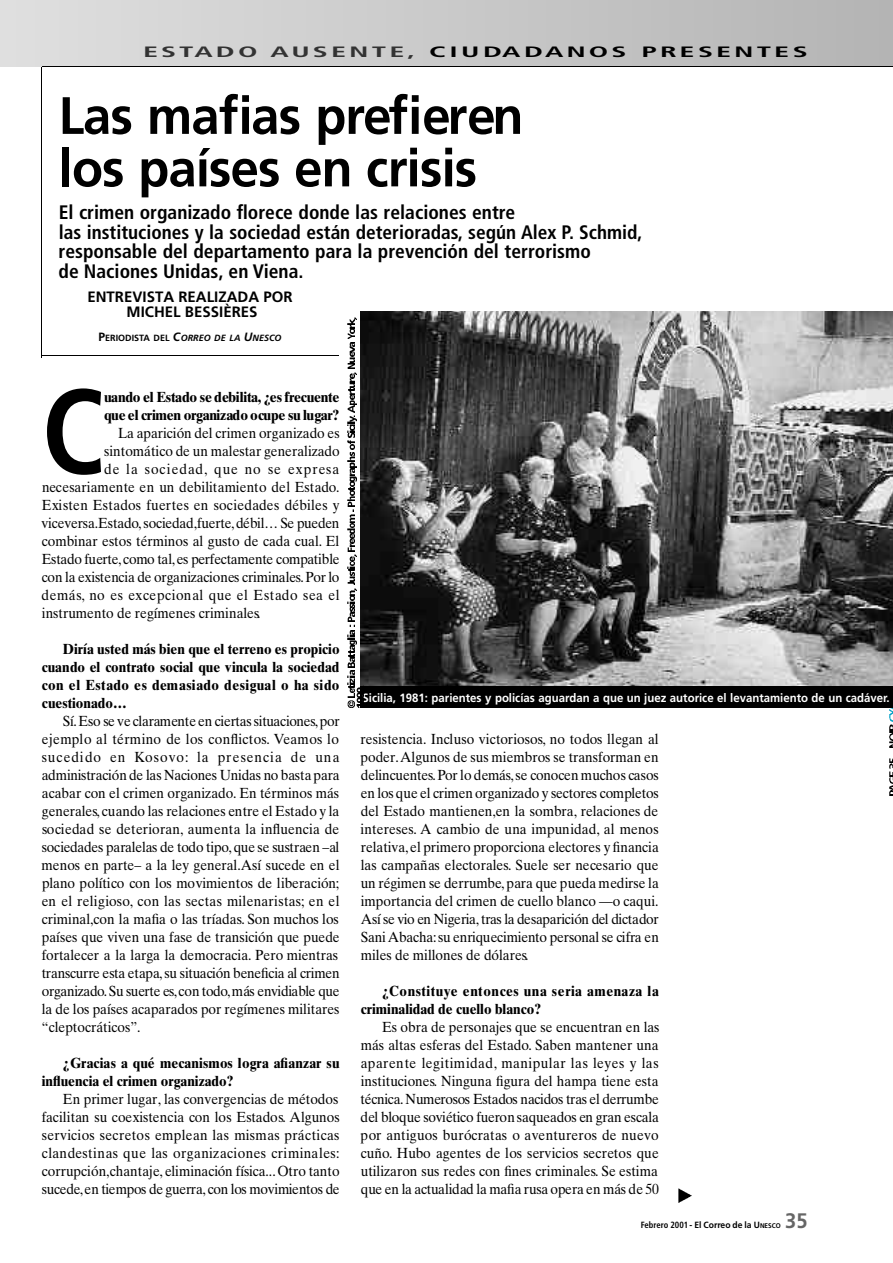
<style>
.page{position:relative;width:893px;height:1263px;background:#fff}
.page>*{position:absolute;margin:0;border:0;box-sizing:border-box;transform-origin:0 0}
.t1{font:700 condensed 120.3px "Frutiger";color:#000;scale:.95 1}
.t2{font:700 52.5px/52.5px "Frutiger";letter-spacing:-.02em;color:#000}
.t3{font:700 21px "Frutiger";color:#666;scale:.95 1}
.t4{font:700 condensed 19.5px/19.5px "Frutiger";color:#000}
.t5{font:700 15px/15px "Frutiger";color:#000;text-align:center}
.t6{font:700 condensed 15px "Frutiger";letter-spacing:.1em;color:#000;scale:2 1}
.t7{font:14.7px/18px "Times Ten";color:#000;text-align:justify;scale:.93 1}
.t8{font:700 14.7px/18px "Times Ten";color:#000;scale:.93 1}
.t9{font:700 14.7px/18px "Times Ten";letter-spacing:-.025em;color:#000;scale:.95 1}
.t10{font:14.7px "Times Ten";letter-spacing:-.02em;color:#000;scale:.93 1}
.t11{font:14.7px "Times Ten";letter-spacing:.02em;color:#000;scale:.93 1}
.t12{font:14.7px "Times Ten";letter-spacing:.04em;color:#000;scale:.93 1}
.t13{font:14.7px "Times Ten";letter-spacing:.07em;color:#000;scale:.93 1}
.t14{font:700 12px "Frutiger";color:#fff;scale:.95 1}
.t15{font:700 9px "Frutiger";color:#000;scale:.95 1}
.t16{font:italic 700 9px "Frutiger";color:#000}
.s1{color:#333}
.s2{font-style:normal;font-size:12px}
.s3{font-style:normal}
.s4{font-size:12px}
.s5{font-stretch:condensed}
.s6{font-size:6.75px}
</style>
<div class="page">
<svg style="left:889px;top:758px;width:3px;height:37px"></svg>
<svg style="left:889px;top:708px;width:3px;height:40px"></svg>
<hr style="left:42px;top:66px;width:850px;height:1px;background:#000">
<hr style="left:41px;top:356px;width:298px;height:1px;background:#000">
<img style="left:360px;top:311px;width:532px;height:376px">
<div style="left:360px;top:687px;width:532px;height:21px;background:#000"></div>
<img style="left:678px;top:1188px;width:13px;height:15px">
<svg style="left:347px;top:318px;width:17px;height:390px"></svg>
<hr style="left:41px;top:67px;width:1px;height:291px;background:#000">
<p class="t6" style="left:143px;top:46px;width:334px"><span class="s1">E S TADO AU S E N T E ,</span> C I U DA DANOS PRESENTES</p>
<h2 class="t2" style="left:59px;top:93px;width:466px">Las mafias pre fie re n los países en crisis</h2>
<h3 class="t4" style="left:59px;top:204px;width:585px">El crimen organizado florece donde las relaciones entre<br>las instituciones y la sociedad están deterioradas, según Alex P. Schmid, responsable del departamento para la prevención del terrorismo<br>de Naciones Unidas, en Viena.</h3>
<p class="t5" style="left:87px;top:291px;width:207px">ENTREVISTA REALIZADA POR<br>MICHEL BESSIÈRES</p>
<p class="t16" style="left:99px;top:334px;width:184px"><span class="s2">P</span><span class="s3">ERIODISTA DEL</span> <span class="s4">C</span>ORREO DE LA <span class="s4">U</span>NESCO</p>
<h1 class="t1" style="left:42px;top:383px;width:68px">C</h1>
<p class="t9" style="left:104px;top:389px;width:249px">uando el Estado se debilita, ¿es fre c u e n t e que el crimen organizado ocupe su lugar?</p>
<p class="t7" style="left:118px;top:425px;width:240px">La aparición del crimen organizado es</p>
<p class="t7" style="left:104px;top:443px;width:255px">sintomático de un malestar generalizado</p>
<p class="t13" style="left:104px;top:463px;width:254px">de la sociedad, que no se expresa</p>
<p class="t7" style="left:42px;top:479px;width:321px">necesariamente en un debilitamiento del Estado.</p>
<p class="t11" style="left:42px;top:499px;width:321px">Existen Estados fuertes en sociedades débiles y</p>
<p class="t7" style="left:42px;top:515px;width:322px">v i c e v e r s a .E s t a d o, s o c i e d a d ,f u e r t e, débil… Se pueden</p>
<p class="t7" style="left:42px;top:533px;width:321px">combinar estos términos al gusto de cada cual. El</p>
<p class="t10" style="left:42px;top:553px;width:322px">Estado fuerte, como tal, es perfectamente compatible</p>
<p class="t7" style="left:42px;top:569px;width:321px">con la existencia de organizaciones criminales. Por lo</p>
<p class="t12" style="left:42px;top:589px;width:322px">d e m á s, no es excepcional que el Estado sea el</p>
<p class="t7" style="left:42px;top:605px;width:237px">instrumento de regímenes criminales.</p>
<p class="t8" style="left:42px;top:641px;width:322px;text-align:justify;text-indent:21px">Diría usted más bien que el terreno es propicio cuando el contrato social que vincula la sociedad con el Estado es demasiado desigual o ha sido cuestionado…</p>
<p class="t7" style="left:42px;top:713px;width:322px;text-indent:21px">S í .Eso se ve claramente en ciertas situaciones,p o r ejemplo al término de los confli c t o s. Veamos lo sucedido en Ko s o v o : la presencia de una administración de las Naciones Unidas no basta para acabar con el crimen organizado. En términos más g e n e r a l e s, cuando las relaciones entre el Estado y la sociedad se deterioran, aumenta la influencia de sociedades paralelas de todo tipo, que se sustraen –al menos en parte– a la ley general.Así sucede en el plano político con los movimientos de liberación; en el religioso, con las sectas milenaristas; en el criminal,con la mafia o las tríadas. Son muchos los países que viven una fase de transición que puede fortalecer a la larga la democracia. Pero mientras transcurre esta etapa, su situación beneficia al crimen o r g a n i z a d o.Su suerte es,con todo,más envidiable que la de los países acaparados por regímenes militares “cleptocráticos”.</p>
<p class="t8" style="left:42px;top:1055px;width:322px;text-indent:21px">¿Gracias a qué mecanismos logra afianzar su influencia el crimen organizado?</p>
<p class="t7" style="left:42px;top:1091px;width:322px;text-indent:21px">En primer lugar, las convergencias de métodos facilitan su coexistencia con los Estados. A l g u n o s servicios secretos emplean las mismas prácticas clandestinas que las organizaciones criminales: c o r r u p c i ó n ,c h a n t a j e, eliminación física... Otro tanto s u c e d e,en tiempos de guerra, con los movimientos de</p>
<p class="t14" style="left:362px;top:693px;width:556px">Sicilia, 1981: parientes y policías aguardan a que un juez autorice el levantamiento de un cadáver.</p>
<p class="t7" style="left:360px;top:731px;width:322px">r e s i s t e n c i a . Incluso victoriosos, no todos llegan al poder.Algunos de sus miembros se transforman en d e l i n c u e n t e s. Por lo demás, se conocen muchos casos en los que el crimen organizado y sectores completos del Estado mantienen,en la sombra, relaciones de i n t e r e s e s. A cambio de una impunidad, al menos r e l a t i v a ,el primero proporciona electores y fin a n c i a las campañas electorales. Suele ser necesario que un régimen se derrumbe, para que pueda medirse la importancia del crimen de cuello blanco —o caqui.<br>Así se vio en Nigeria, tras la desaparición del dictador Sani A b a c h a :su enriquecimiento personal se cifra en miles de millones de dólares.</p>
<p class="t8" style="left:361px;top:983px;width:322px;text-indent:21px">¿ C o n s t i t u ye entonces una seria amenaza la criminalidad de cuello blanco?</p>
<p class="t7" style="left:360px;top:1019px;width:323px;text-align:left;text-indent:21px">Es obra de personajes que se encuentran en las más altas esferas del Estado. Saben mantener una aparente legitimidad, manipular las leyes y las instituciones. Ninguna figura del hampa tiene esta t é c n i c a .Numerosos Estados nacidos tras el derrumbe del bloque soviético fueron saqueados en gran escala por antiguos burócratas o aventureros de nuevo c u ñ o. Hubo agentes de los servicios secretos que utilizaron sus redes con fines criminales. Se estima que en la actualidad la mafia rusa opera en más de 50</p>
<p class="t15" style="left:640px;top:1221px;width:149px"><span class="s5">Febrero 2001</span> - El Correo de la U<span class="s6">NESCO</span></p>
<h3 class="t3" style="left:785px;top:1212px;width:25px">35</h3>
</div>
